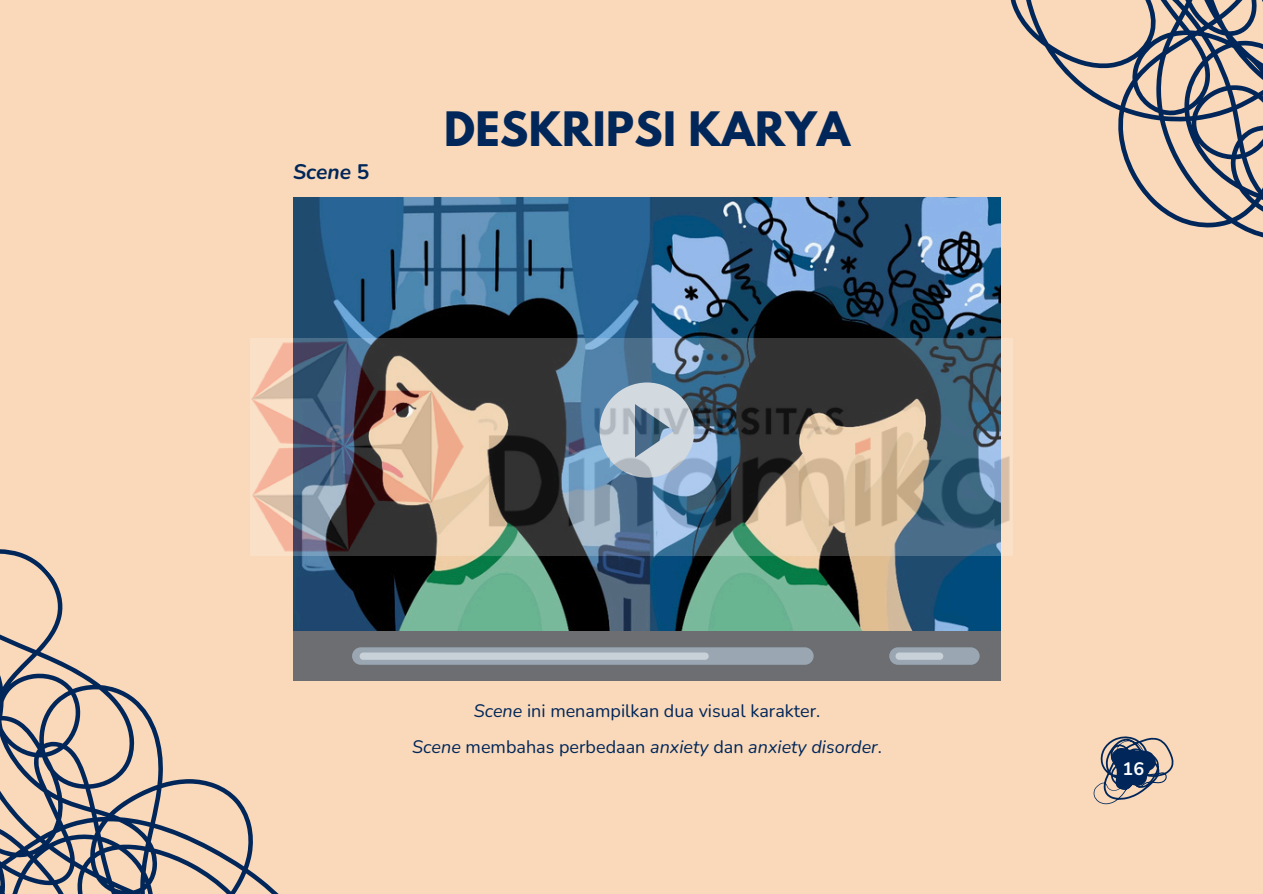
<style>
.page{position:relative;width:1263px;height:894px;background:#fff}
.page>*{position:absolute;margin:0;border:0;box-sizing:border-box;transform-origin:0 0}
.t1{font:700 42px "League Spartan";letter-spacing:.01em;color:#012659}
.t2{font:italic 700 21px "Nunito";color:#012659}
.t3{font:italic 18px "Nunito";color:#012659}
.t4{font:18px "Nunito";color:#012659}
.t5{font:700 18px "Nunito";color:#fff}
.s1{font-style:normal}
.s2{font-style:italic}
</style>
<div class="page">
<div style="left:0;top:0;width:1263px;height:893px;background:#f9d9ba"></div>
<img style="left:293px;top:197px;width:708px;height:434px">
<div style="left:293px;top:631px;width:708px;height:49px;background:#6d6e71"></div>
<svg style="left:422px;top:647px;width:558px;height:17px;background:#9ea8b1"></svg>
<svg style="left:936px;top:0;width:327px;height:488px"></svg>
<svg style="left:0;top:483px;width:422px;height:410px"></svg>
<svg style="left:1093px;top:736px;width:80px;height:68px"></svg>
<img style="left:251px;top:338px;width:761px;height:217px">
<p class="t2" style="left:293px;top:158px;width:78px">Scene <span class="s1">5</span></p>
<p class="t1" style="left:444px;top:108px;width:407px">DESKRIPSI KARYA</p>
<p class="t4" style="left:474px;top:698px;width:348px"><span class="s2">Scene</span> ini menampilkan dua visual karakter.</p>
<h1 class="t3" style="left:412px;top:734px;width:471px">Scene <span class="s1">membahas perbedaan</span> anxiety <span class="s1">dan</span> anxiety disorder<span class="s1">.</span></h1>
<p class="t5" style="left:1123px;top:757px;width:23px">16</p>
</div>
